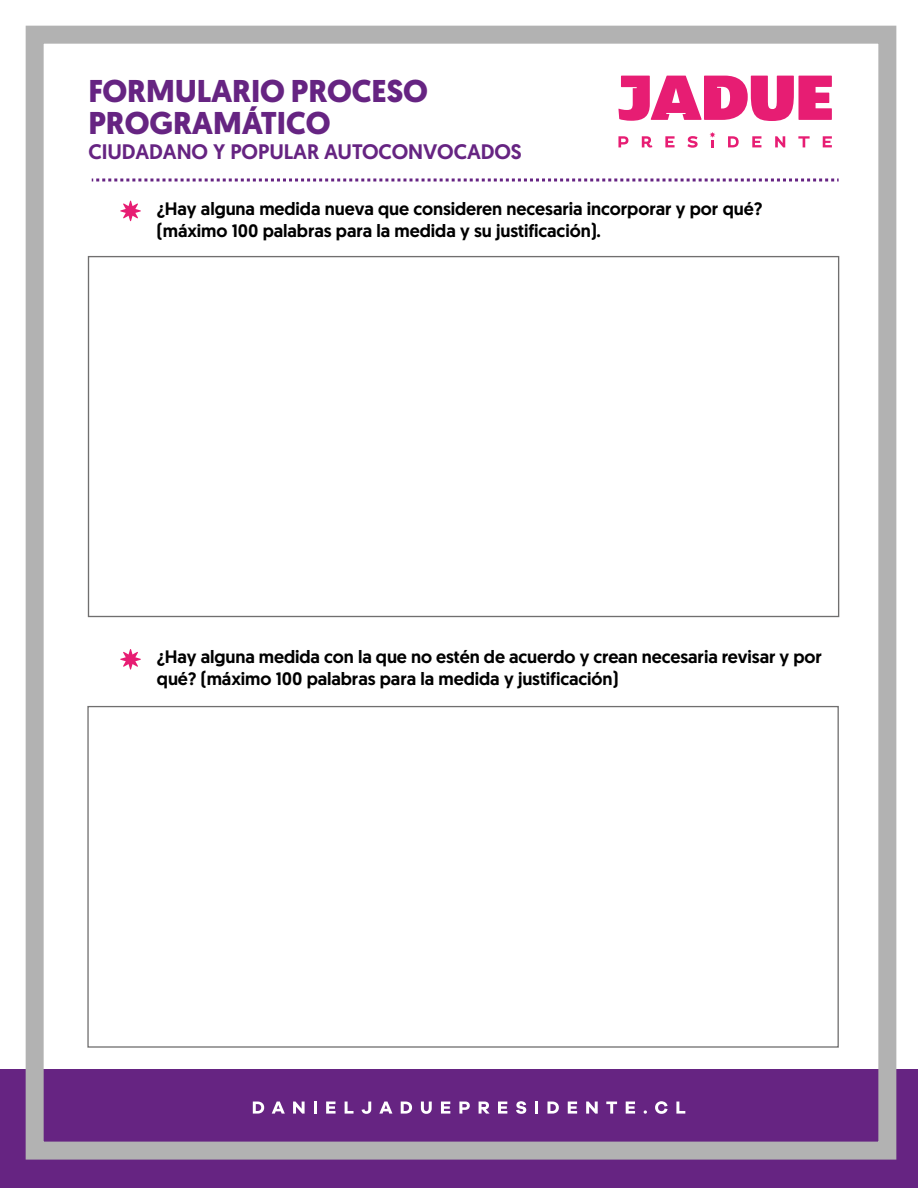
<style>
.page{position:relative;width:918px;height:1188px;background:#fff}
.page>*{position:absolute;margin:0;border:0;box-sizing:border-box;transform-origin:0 0}
.t1{font:700 31.5px/31.5px "Geomanist";letter-spacing:-.005em;color:#662482}
.t2{font:500 21px "Geomanist";letter-spacing:-.005em;color:#662482}
.t3{font:500 18px/21.6px "Geomanist";letter-spacing:-.005em;color:#000}
</style>
<div class="page">
<div style="left:0;top:1070px;width:918px;height:118px;background:#662482"></div>
<svg style="left:253px;top:1102px;width:11px;height:12px"></svg>
<svg style="left:272px;top:1102px;width:13px;height:12px"></svg>
<svg style="left:293px;top:1102px;width:12px;height:12px"></svg>
<svg style="left:314px;top:1102px;width:3px;height:12px"></svg>
<svg style="left:326px;top:1102px;width:10px;height:12px"></svg>
<svg style="left:345px;top:1102px;width:9px;height:12px"></svg>
<svg style="left:362px;top:1102px;width:9px;height:12px"></svg>
<svg style="left:379px;top:1102px;width:13px;height:12px"></svg>
<svg style="left:401px;top:1102px;width:11px;height:12px"></svg>
<svg style="left:421px;top:1102px;width:11px;height:12px"></svg>
<svg style="left:441px;top:1102px;width:9px;height:12px"></svg>
<svg style="left:459px;top:1102px;width:11px;height:12px"></svg>
<svg style="left:479px;top:1102px;width:11px;height:12px"></svg>
<svg style="left:498px;top:1102px;width:9px;height:12px"></svg>
<svg style="left:516px;top:1101px;width:10px;height:13px"></svg>
<svg style="left:535px;top:1102px;width:3px;height:12px"></svg>
<svg style="left:548px;top:1102px;width:11px;height:12px"></svg>
<svg style="left:568px;top:1102px;width:9px;height:12px"></svg>
<svg style="left:586px;top:1102px;width:12px;height:12px"></svg>
<svg style="left:606px;top:1102px;width:11px;height:12px"></svg>
<svg style="left:626px;top:1102px;width:9px;height:12px"></svg>
<svg style="left:644px;top:1110px;width:3px;height:4px"></svg>
<svg style="left:655px;top:1101px;width:13px;height:13px"></svg>
<svg style="left:676px;top:1102px;width:9px;height:12px"></svg>
<svg style="left:120px;top:201px;width:21px;height:20px"></svg>
<div style="left:26px;top:26px;width:870px;height:1134px;border:18px solid #b2b2b2"></div>
<svg style="left:618px;top:76px;width:214px;height:45px"></svg>
<svg style="left:618px;top:136px;width:10px;height:11px"></svg>
<svg style="left:642px;top:136px;width:10px;height:12px"></svg>
<svg style="left:665px;top:136px;width:10px;height:11px"></svg>
<svg style="left:687px;top:136px;width:11px;height:12px"></svg>
<svg style="left:710px;top:132px;width:5px;height:15px"></svg>
<svg style="left:728px;top:136px;width:11px;height:11px"></svg>
<svg style="left:752px;top:136px;width:9px;height:11px"></svg>
<svg style="left:775px;top:136px;width:10px;height:11px"></svg>
<svg style="left:798px;top:136px;width:12px;height:11px"></svg>
<svg style="left:823px;top:136px;width:9px;height:11px"></svg>
<svg style="left:92px;top:178px;width:747px;height:3px"></svg>
<svg style="left:120px;top:649px;width:21px;height:21px"></svg>
<h1 class="t1" style="left:88px;top:76px;width:341px">FORMULARIO PROCESO<br>PROGRAMÁTICO</h1>
<p class="t2" style="left:88px;top:138px;width:435px">CIUDADANO Y POPULAR AUTOCONVOCADOS</p>
<p class="t3" style="left:157px;top:198px;width:607px">¿Hay alguna medida nueva que consideren necesaria incorporar y por qué? (máximo 100 palabras para la medida y su justificación).</p>
<p class="t3" style="left:157px;top:646px;width:667px">¿Hay alguna medida con la que no estén de acuerdo y crean necesaria revisar y por qué? (máximo 100 palabras para la medida y justificación)</p>
</div>
